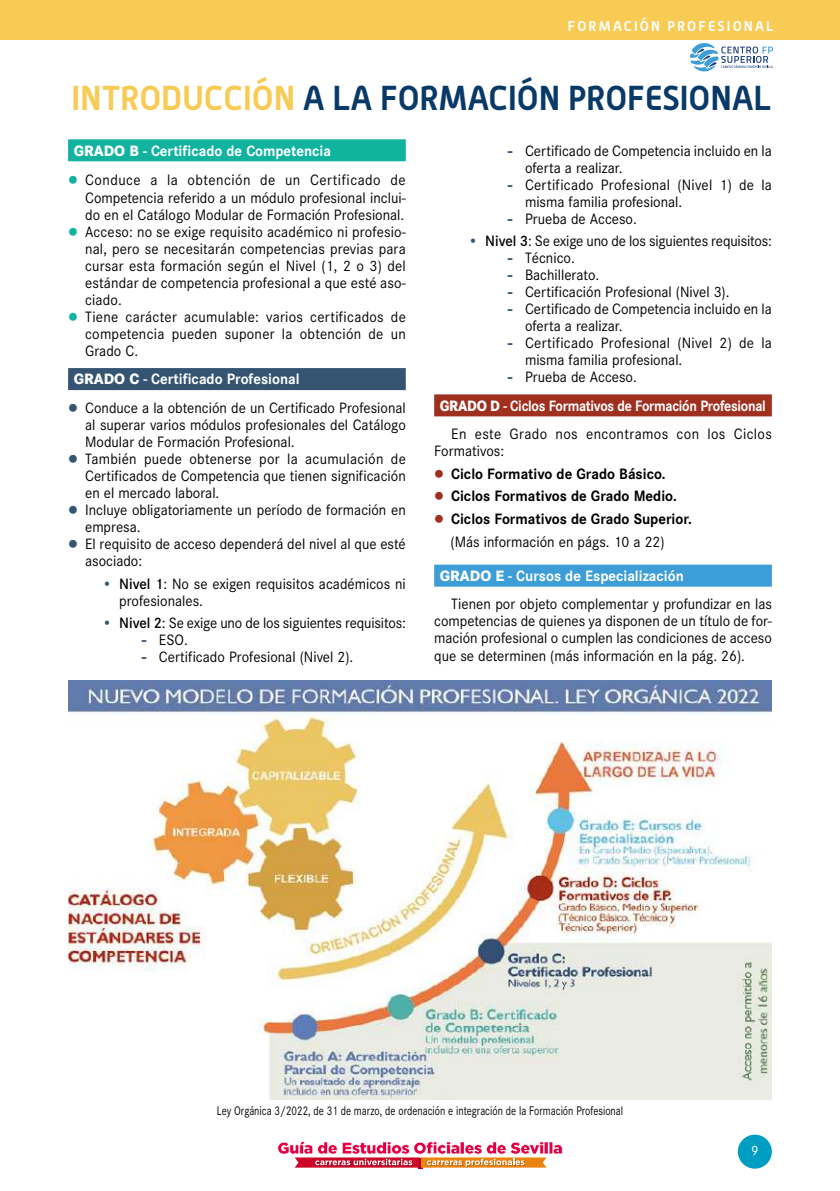
<style>
.page{position:relative;width:840px;height:1191px;background:#fff}
.page>*{position:absolute;margin:0;border:0;box-sizing:border-box;transform-origin:0 0}
.t1{font:700 34px "Alwyn";color:#083967}
.t2{font:15.6px/17px "Corporate S Pro";color:#000;scale:.95 1}
.t3{font:700 15.6px/22.8px "Corporate S Pro";color:#000;scale:.95 1}
.t4{font:700 15.6px "Corporate S Pro";letter-spacing:-.005em;color:#fff;scale:.95 1}
.t5{font:700 15.6px "Corporate S Pro";letter-spacing:-.005em;color:#fff;scale:.89 1}
.t6{font:15.6px "Corporate S Pro";letter-spacing:.025em;color:#000;scale:.95 1}
.t7{font:700 14px "Alwyn";letter-spacing:.155em;color:#fff}
.t8{font:14px "Corporate S Pro";color:#fff}
.t9{font:13px "Corporate S Pro";color:#000;scale:.8 1}
.s1{color:#f7cb54}
.s2{font-weight:800}
.s3{color:#11b39f}
.s4{color:#345472}
.s5{font-weight:600}
.s6{font-weight:800;color:#345472}
.s7{font-weight:400;color:#9f301f}
.s8{font-weight:400}
.s9{font-weight:800;color:#fff}
.s10{font-weight:700;color:#fff}
</style>
<div class="page">
<div style="left:0;top:0;width:839px;height:40px;background:#f7cb54"></div>
<div style="left:737px;top:1134px;width:34px;height:34px;background:#009dc3;border-radius:50%"></div>
<svg style="left:690px;top:43px;width:82px;height:29px"></svg>
<svg style="left:277px;top:1141px;width:285px;height:27px"></svg>
<img style="left:68px;top:680px;width:703px;height:419px">
<div style="left:68px;top:139px;width:337px;height:22px;background:#11b39f"></div>
<div style="left:68px;top:368px;width:337px;height:22px;background:#345472"></div>
<div style="left:434px;top:394px;width:337px;height:22px;background:#9f301f"></div>
<div style="left:434px;top:564px;width:337px;height:22px;background:#3c9dd7"></div>
<p class="t7" style="left:567px;top:17px;width:207px">FORMACIÓN PROFESIONAL</p>
<h1 class="t1" style="left:71px;top:77px;width:701px"><span class="s1">INTRODUCCIÓN</span> A LA FORMACIÓN PROFESIONAL</h1>
<p class="t4" style="left:74px;top:138px;width:272px"><span class="s2">GRADO B</span> - Certificado de Competencia</p>
<p class="t2" style="left:85px;top:170px;width:339px;text-align:justify;text-indent:-17px"><span class="s3">●</span> Conduce a la obtención de un Certificado de Competencia referido a un módulo profesional inclui&shy;do en el Catálogo Modular de Formación Profesional.</p>
<p class="t2" style="left:85px;top:222px;width:339px;text-align:justify;text-indent:-17px"><span class="s3">●</span> Acceso: no se exige requisito académico ni profesio&shy;nal, pero se necesitarán competencias previas para cursar esta formación según el Nivel (1, 2 o 3) del estándar de competencia profesional a que esté aso&shy;ciado.</p>
<p class="t2" style="left:85px;top:307px;width:339px;text-align:justify;text-indent:-17px"><span class="s3">●</span> Tiene carácter acumulable: varios certificados de competencia pueden suponer la obtención de un Grado C.</p>
<p class="t4" style="left:74px;top:367px;width:239px"><span class="s2">GRADO C</span> - Certificado Profesional</p>
<p class="t2" style="left:85px;top:398px;width:339px;text-align:justify;text-indent:-17px"><span class="s4">●</span> Conduce a la obtención de un Certificado Profesional al superar varios módulos profesionales del Catálogo Modular de Formación Profesional.</p>
<p class="t2" style="left:85px;top:449px;width:339px;text-align:justify;text-indent:-17px"><span class="s4">●</span> También puede obtenerse por la acumulación de Certificados de Competencia que tienen significación en el mercado laboral.</p>
<p class="t2" style="left:85px;top:500px;width:339px;text-indent:-17px"><span class="s4">●</span> Incluye obligatoriamente un período de formación en empresa.</p>
<p class="t2" style="left:85px;top:534px;width:339px;text-indent:-17px"><span class="s4">●</span> El requisito de acceso dependerá del nivel al que esté asociado:</p>
<p class="t2" style="left:119px;top:574px;width:303px;text-indent:-17px"><span class="s4">•</span> <span class="s5">Nivel 1</span>: No se exigen requisitos académicos ni profesionales.</p>
<p class="t2" style="left:102px;top:613px;width:321px"><span class="s4">•</span> <span class="s5">Nivel 2</span>: Se exige uno de los siguientes requisitos:</p>
<p class="t2" style="left:142px;top:630px;width:50px"><span class="s6">-</span> ESO.</p>
<p class="t2" style="left:142px;top:647px;width:224px"><span class="s6">-</span> Certificado Profesional (Nivel 2).</p>
<p class="t2" style="left:524px;top:141px;width:261px;text-indent:-17px"><span class="s6">-</span> Certificado de Competencia incluido en la oferta a realizar.</p>
<p class="t2" style="left:524px;top:175px;width:261px;text-indent:-17px"><span class="s6">-</span> Certificado Profesional (Nivel 1) de la misma familia profesional.</p>
<p class="t2" style="left:507px;top:209px;width:137px"><span class="s6">-</span> Prueba de Acceso.</p>
<p class="t2" style="left:468px;top:231px;width:321px"><span class="s4">•</span> <span class="s5">Nivel 3</span>: Se exige uno de los siguientes requisitos:</p>
<p class="t2" style="left:507px;top:248px;width:72px"><span class="s6">-</span> Técnico.</p>
<p class="t2" style="left:507px;top:265px;width:97px"><span class="s6">-</span> Bachillerato.</p>
<p class="t2" style="left:507px;top:282px;width:235px"><span class="s6">-</span> Certificación Profesional (Nivel 3).</p>
<p class="t2" style="left:524px;top:299px;width:261px;text-indent:-17px"><span class="s6">-</span> Certificado de Competencia incluido en la oferta a realizar.</p>
<p class="t2" style="left:524px;top:333px;width:261px;text-indent:-17px"><span class="s6">-</span> Certificado Profesional (Nivel 2) de la misma familia profesional.</p>
<p class="t2" style="left:507px;top:367px;width:137px"><span class="s6">-</span> Prueba de Acceso.</p>
<p class="t5" style="left:439px;top:393px;width:367px"><span class="s2">GRADO D</span> - Ciclos Formativos de Formación Profesional</p>
<p class="t6" style="left:451px;top:422px;width:339px">En este Grado nos encontramos con los Ciclos</p>
<p class="t2" style="left:434px;top:441px;width:75px">Formativos:</p>
<p class="t3" style="left:434px;top:461px;width:245px"><span class="s7">●</span> Ciclo Formativo de Grado Básico.</p>
<p class="t3" style="left:434px;top:483px;width:257px"><span class="s7">●</span> Ciclos Formativos de Grado Medio.</p>
<p class="t3" style="left:450px;top:506px;width:255px;text-indent:-16px"><span class="s7">●</span> Ciclos Formativos de Grado Superior. <span class="s8">(Más información en págs. 10 a 22)</span></p>
<p class="t2" style="left:451px;top:560px;width:339px;line-height:28.4px;text-indent:-11px"><span class="s9">GRADO E</span> <span class="s10">- Cursos de Especialización<br></span>Tienen por objeto complementar y profundizar en las</p>
<p class="t2" style="left:434px;top:611px;width:357px;text-align:justify">competencias de quienes ya disponen de un título de for&shy;mación profesional o cumplen las condiciones de acceso que se determinen (más información en la pág. 26).</p>
<p class="t9" style="left:217px;top:1100px;width:509px">Ley Orgánica 3/2022, de 31 de marzo, de ordenación e integración de la Formación Profesional</p>
<p class="t8" style="left:750px;top:1140px;width:9px">9</p>
</div>
